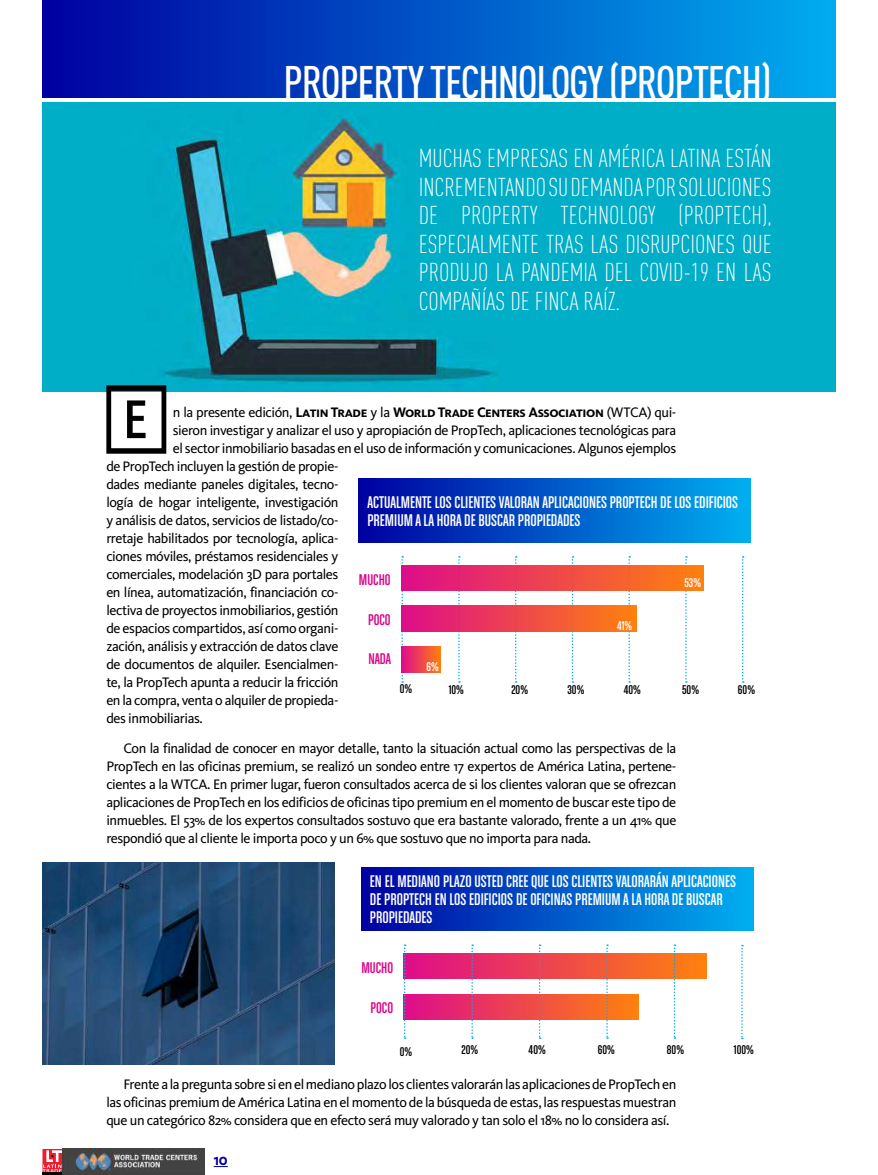
<style>
.page{position:relative;width:878px;height:1175px;background:#fff}
.page>*{position:absolute;margin:0;border:0;box-sizing:border-box;transform-origin:0 0}
.t1{font:73.2px "Kievit Cameo";color:#000;scale:.88 1}
.t2{font:45px "DIN Cond Medium Alternate";letter-spacing:-.03em;color:#fff}
.t3{font:300 25.5px/28.5px "DIN Cond";color:#fff;text-align:justify}
.t4{font:18px/18px "Chalet Comprime Cologne Eighty";color:#fff}
.t5{font:16.5px "Chalet Comprime Cologne Eighty";color:#dd0084}
.t6{font:14.25px/18px "Kievit";letter-spacing:-.03em;color:#000;text-align:justify}
.t7{font:14.25px "Kievit Bold SC";letter-spacing:-.03em;color:#000}
.t8{font:13.5px "Chalet Comprime Cologne Sixty";color:#000}
.t9{font:13.5px "Chalet Comprime Cologne Sixty";color:#fff}
.t10{font:700 12px "Canaro W00";color:#0000a0}
.s1{font-family:"Kievit"}
</style>
<div class="page">
<div style="left:42px;top:0;width:793px;height:97px;background:linear-gradient(to right,#0000a0,#00acef)"></div>
<div style="left:43px;top:102px;width:792px;height:289px;background:#00aec7"></div>
<img style="left:163px;top:114px;width:335px;height:270px">
<div style="left:361px;top:867px;width:392px;height:63px;background:linear-gradient(to right,#0000a0,#00aff0)"></div>
<div style="left:404px;top:953px;width:302px;height:26px;background:linear-gradient(to right,#de0c8a,#fe810e)"></div>
<div style="left:404px;top:994px;width:234px;height:25px;background:linear-gradient(to right,#de0c8a,#fe800f)"></div>
<svg style="left:471px;top:944px;width:2px;height:94px"></svg>
<svg style="left:539px;top:944px;width:1px;height:94px"></svg>
<svg style="left:606px;top:944px;width:2px;height:94px"></svg>
<svg style="left:673px;top:944px;width:2px;height:94px"></svg>
<svg style="left:741px;top:944px;width:2px;height:95px"></svg>
<svg style="left:404px;top:944px;width:1px;height:94px"></svg>
<svg style="left:214px;top:1166px;width:14px;height:1px"></svg>
<div style="left:42px;top:1149px;width:20px;height:23px;background:#ed1c2e"></div>
<svg style="left:42px;top:1150px;width:20px;height:22px"></svg>
<img style="left:62px;top:1149px;width:142px;height:25px">
<hr style="left:42px;top:1172px;width:20px;height:2px;background:#000">
<img style="left:43px;top:862px;width:291px;height:203px">
<svg style="left:458px;top:556px;width:2px;height:126px"></svg>
<svg style="left:515px;top:556px;width:1px;height:126px"></svg>
<svg style="left:571px;top:556px;width:2px;height:126px"></svg>
<svg style="left:628px;top:556px;width:2px;height:126px"></svg>
<svg style="left:685px;top:556px;width:2px;height:126px"></svg>
<svg style="left:742px;top:556px;width:1px;height:126px"></svg>
<svg style="left:401px;top:556px;width:2px;height:126px"></svg>
<div style="left:359px;top:479px;width:392px;height:63px;background:linear-gradient(to right,#0000a0,#00aff0)"></div>
<div style="left:401px;top:565px;width:302px;height:25px;background:linear-gradient(to right,#de0c8a,#fe800e)"></div>
<div style="left:401px;top:606px;width:235px;height:25px;background:linear-gradient(to right,#de0c8a,#fe810e)"></div>
<div style="left:401px;top:647px;width:39px;height:25px;background:linear-gradient(to right,#de0b8b,#fd7d12)"></div>
<h2 class="t2" style="left:283px;top:55px;width:489px">PROPERTY TECHNOLOGY (PROPTECH)</h2>
<h3 class="t3" style="left:419px;top:144px;width:354px">MUCHAS EMPRESAS EN AMÉRICA LATINA ESTÁN INCREMENTANDO SU DEMANDA POR SOLUCIONES DE PROPERTY TECHNOLOGY (PROPTECH), ESPECIALMENTE TRAS LAS DISRUPCIONES QUE PRODUJO LA PANDEMIA DEL COVID-19 EN LAS COMPAÑÍAS DE FINCA RAÍZ.</h3>
<h1 class="t1" style="left:102px;top:384px;width:80px">E</h1>
<p class="t7" style="left:173px;top:404px;width:505px"><span class="s1">n la presente edición,</span> Latin Trade <span class="s1">y la</span> World Trade Centers Association <span class="s1">(WTCA) qui-</span></p>
<p class="t6" style="left:173px;top:421px;width:505px">sieron investigar y analizar el uso y apropiación de PropTech, aplicaciones tecnológicas para</p>
<p class="t6" style="left:173px;top:439px;width:505px">el sector inmobiliario basadas en el uso de información y comunicaciones. Algunos ejemplos</p>
<p class="t6" style="left:106px;top:457px;width:234px">de PropTech incluyen la gestión de propie-</p>
<p class="t6" style="left:106px;top:475px;width:234px">dades mediante paneles digitales, tecno-</p>
<p class="t6" style="left:106px;top:493px;width:234px">logía de hogar inteligente, investigación</p>
<p class="t6" style="left:106px;top:511px;width:233px">y análisis de datos, servicios de listado/co-</p>
<p class="t6" style="left:106px;top:529px;width:234px">rretaje habilitados por tecnología, aplica-</p>
<p class="t6" style="left:106px;top:547px;width:234px">ciones móviles, préstamos residenciales y</p>
<p class="t6" style="left:106px;top:565px;width:234px">comerciales, modelación 3D para portales</p>
<p class="t6" style="left:106px;top:583px;width:233px">en línea, automatización, financiación co-</p>
<p class="t6" style="left:106px;top:601px;width:234px">lectiva de proyectos inmobiliarios, gestión</p>
<p class="t6" style="left:106px;top:619px;width:234px">de espacios compartidos, así como organi-</p>
<p class="t6" style="left:106px;top:637px;width:234px">zación, análisis y extracción de datos clave</p>
<p class="t6" style="left:106px;top:655px;width:234px">de documentos de alquiler. Esencialmen-</p>
<p class="t6" style="left:106px;top:673px;width:234px">te, la PropTech apunta a reducir la fricción</p>
<p class="t6" style="left:106px;top:691px;width:234px">en la compra, venta o alquiler de propieda-</p>
<p class="t6" style="left:106px;top:709px;width:98px">des inmobiliarias.</p>
<p class="t6" style="left:106px;top:739px;width:571px;text-indent:17px">Con la finalidad de conocer en mayor detalle, tanto la situación actual como las perspectivas de la PropTech en las oficinas premium, se realizó un sondeo entre 17 expertos de América Latina, pertene&shy;cientes a la WTCA. En primer lugar, fueron consultados acerca de si los clientes valoran que se ofrezcan aplicaciones de PropTech en los edificios de oficinas tipo premium en el momento de buscar este tipo de inmuebles. El 53% de los expertos consultados sostuvo que era bastante valorado, frente a un 41% que respondió que al cliente le importa poco y un 6% que sostuvo que no importa para nada.</p>
<p class="t4" style="left:367px;top:493px;width:372px">ACTUALMENTE LOS CLIENTES VALORAN APLICACIONES PROPTECH DE LOS EDIFICIOS<br>PREMIUM A LA HORA DE BUSCAR PROPIEDADES</p>
<p class="t5" style="left:359px;top:570px;width:33px">MUCHO</p>
<p class="t5" style="left:368px;top:610px;width:24px">POCO</p>
<p class="t5" style="left:368px;top:650px;width:24px">NADA</p>
<p class="t9" style="left:684px;top:575px;width:18px">53%</p>
<p class="t9" style="left:617px;top:618px;width:17px">41%</p>
<p class="t9" style="left:426px;top:659px;width:14px">6%</p>
<p class="t8" style="left:400px;top:681px;width:14px">0%</p>
<p class="t8" style="left:448px;top:682px;width:17px">10%</p>
<p class="t8" style="left:511px;top:682px;width:18px">20%</p>
<p class="t8" style="left:567px;top:682px;width:18px">30%</p>
<p class="t8" style="left:623px;top:682px;width:19px">40%</p>
<p class="t8" style="left:682px;top:682px;width:18px">50%</p>
<p class="t8" style="left:738px;top:682px;width:19px">60%</p>
<p class="t4" style="left:370px;top:872px;width:367px">EN EL MEDIANO PLAZO USTED CREE QUE LOS CLIENTES VALORARÁN APLICACIONES<br>DE PROPTECH EN LOS EDIFICIOS DE OFICINAS PREMIUM A LA HORA DE BUSCAR<br>PROPIEDADES</p>
<p class="t5" style="left:361px;top:958px;width:33px">MUCHO</p>
<p class="t5" style="left:370px;top:998px;width:24px">POCO</p>
<p class="t8" style="left:400px;top:1044px;width:14px">0%</p>
<p class="t8" style="left:461px;top:1042px;width:18px">20%</p>
<p class="t8" style="left:528px;top:1042px;width:19px">40%</p>
<p class="t8" style="left:597px;top:1042px;width:19px">60%</p>
<p class="t8" style="left:667px;top:1042px;width:19px">80%</p>
<p class="t8" style="left:734px;top:1042px;width:21px">100%</p>
<p class="t6" style="left:106px;top:1075px;width:571px;text-indent:17px">Frente a la pregunta sobre si en el mediano plazo los clientes valorarán las aplicaciones de PropTech en las oficinas premium de América Latina en el momento de la búsqueda de estas, las respuestas muestran que un categórico 82% considera que en efecto será muy valorado y tan solo el 18% no lo considera así.</p>
<p class="t10" style="left:214px;top:1153px;width:16px">10</p>
</div>
